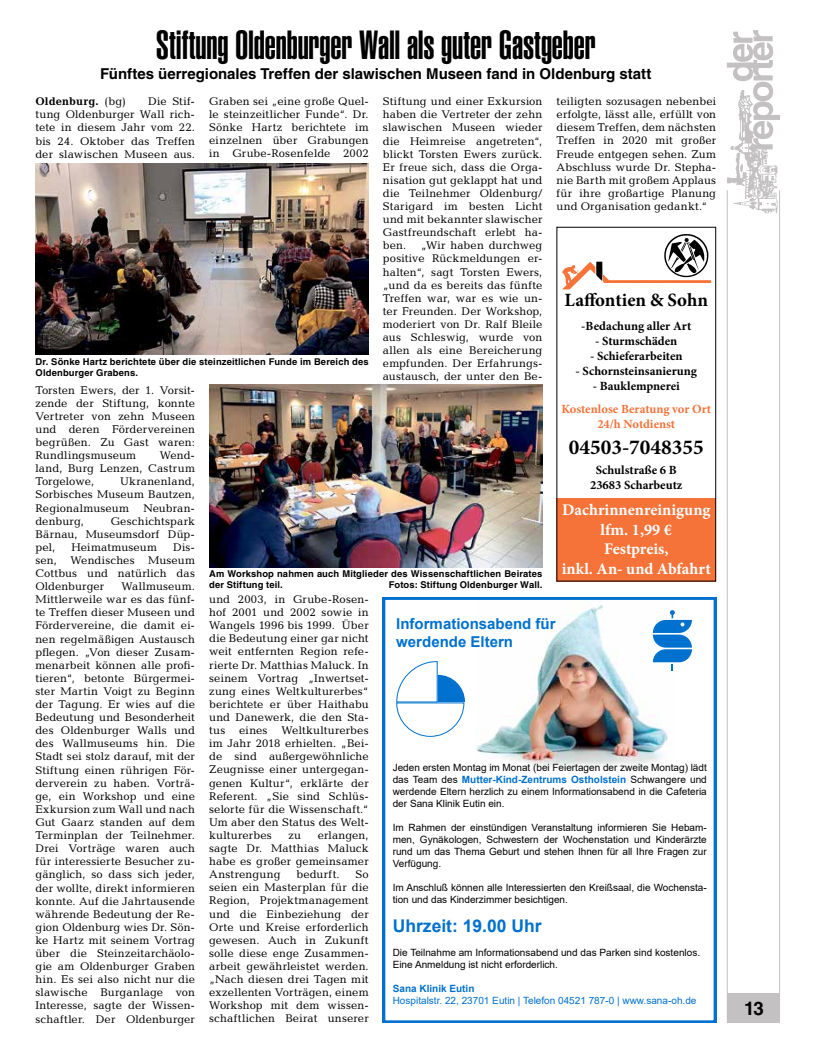
<style>
.page{position:relative;width:819px;height:1053px;background:#fff}
.page>*{position:absolute;margin:0;border:0;box-sizing:border-box;transform-origin:0 0}
.t1{font:40px "Helvetica LT Std Ultra Comp";letter-spacing:-.005em;color:#000}
.t2{font:700 21.25px "Minion Pro";color:#000}
.t3{font:700 18.75px "Minion Pro";letter-spacing:-.005em;color:#000}
.t4{font:700 18.75px "Helvetica LT Std";color:#000}
.t5{font:700 17.5px "Arial";color:#0071ce}
.t6{font:700 16.25px/19.5px "Minion Pro";color:#fff;text-align:center}
.t7{font:700 15px "Helvetica LT Std";color:#000}
.t8{font:700 15px/18px "Arial";color:#0071ce}
.t9{font:700 12.5px/15px "Minion Pro";color:#000;text-align:center}
.t10{font:700 12.5px/15px "Minion Pro";letter-spacing:-.005em;color:#f57238;text-align:center}
.t11{font:11.25px/13.1px "Candida Std";letter-spacing:.01em;color:#000;text-align:justify}
.t12{font:700 11.25px "Candida Std";letter-spacing:.01em;color:#000}
.t13{font:10px/12px "Arial";color:#000;text-align:justify}
.t14{font:10px/12px "Arial";color:#0071ce}
.t15{font:700 9.38px/11.2px "Helvetica LT Std";letter-spacing:.015em;color:#000}
.s1{font-weight:400}
.s2{font-weight:700;color:#0071ce}
.s3{font-weight:700}
</style>
<div class="page">
<div style="left:726px;top:993px;width:53px;height:29px;background:#c3c1c1"></div>
<hr style="left:779px;top:190px;width:1px;height:832px;background:#c3c1c1">
<hr style="left:726px;top:190px;width:1px;height:832px;background:#c3c1c1">
<img style="left:726px;top:149px;width:52px;height:65px">
<svg style="left:726px;top:30px;width:54px;height:119px"></svg>
<svg style="left:383px;top:597px;width:333px;height:425px"></svg>
<svg style="left:396px;top:660px;width:69px;height:77px"></svg>
<div style="left:556px;top:497px;width:160px;height:84px;background:#f57238"></div>
<div style="left:556px;top:227px;width:160px;height:354px;border:1px solid #000"></div>
<svg style="left:562px;top:234px;width:149px;height:56px"></svg>
<img style="left:209px;top:384px;width:333px;height:183px">
<img style="left:35px;top:163px;width:333px;height:191px">
<p class="t1" style="left:156px;top:22px;width:441px">Stiftung Oldenburger Wall als guter Gastgeber</p>
<p class="t7" style="left:100px;top:64px;width:552px">Fünftes üerregionales Treffen der slawischen Museen fand in Oldenburg statt</p>
<p class="t11" style="left:383px;top:95px;width:161px">Stiftung und einer Exkursion haben die Vertreter der zehn slawischen Museen wieder die Heimreise angetreten“, blickt Torsten Ewers zurück.<br>Er freue sich, dass die Orga&shy;nisation gut geklappt hat und die Teilnehmer Oldenburg/ Starigard im besten Licht und mit bekannter slawischer Gastfreundschaft erlebt ha&shy;ben.</p>
<p class="t11" style="left:209px;top:95px;width:161px">Graben sei „eine große Quel&shy;le steinzeitlicher Funde“. Dr.<br>Sönke Hartz berichtete im einzelnen über Grabungen in Grube-Rosenfelde 2002</p>
<p class="t11" style="left:556px;top:95px;width:161px">teiligten sozusagen nebenbei erfolgte, lässt alle, erfüllt von diesem Treffen, dem nächsten Treffen in 2020 mit großer Freude entgegen sehen. Zum Abschluss wurde Dr. Stepha&shy;nie Barth mit großem Applaus für ihre großartige Planung und Organisation gedankt.“</p>
<p class="t11" style="left:35px;top:95px;width:161px;text-indent:113px">Die Stif&shy;tung Oldenburger Wall rich&shy;tete in diesem Jahr vom 22. bis 24. Oktober das Treffen der slawischen Museen aus.</p>
<p class="t12" style="left:35px;top:95px;width:92px">Oldenburg. <span class="s1">(bg)</span></p>
<p class="t11" style="left:383px;top:239px;width:161px;text-indent:38px">„Wir haben durchweg positive Rückmeldungen er&shy;halten“, sagt Torsten Ewers, „und da es bereits das fünfte Treffen war, war es wie un&shy;ter Freunden. Der Workshop, moderiert von Dr. Ralf Bleile aus Schleswig, wurde von allen als eine Bereicherung empfunden. Der Erfahrungs&shy;austausch, der unter den Be-</p>
<p class="t3" style="left:564px;top:286px;width:145px">Laffontien &amp; Sohn</p>
<p class="t9" style="left:581px;top:318px;width:111px">-Bedachung aller Art</p>
<p class="t9" style="left:595px;top:333px;width:83px">- Sturmschäden</p>
<p class="t9" style="left:590px;top:348px;width:94px">- Schieferarbeiten</p>
<p class="t9" style="left:575px;top:363px;width:123px">- Schornsteinsanierung</p>
<p class="t9" style="left:592px;top:378px;width:88px">- Bauklempnerei</p>
<p class="t15" style="left:36px;top:356px;width:335px">Dr. Sönke Hartz berichtete über die steinzeitlichen Funde im Bereich des<br>Oldenburger Grabens.</p>
<p class="t11" style="left:35px;top:383px;width:161px">Torsten Ewers, der 1. Vorsit&shy;zende der Stiftung, konnte Vertreter von zehn Museen und deren Fördervereinen begrüßen. Zu Gast waren:<br>Rundlingsmuseum</p>
<p class="t10" style="left:561px;top:401px;width:151px">Kostenlose Beratung vor Ort<br>24/h Notdienst</p>
<p class="t2" style="left:569px;top:432px;width:136px">04503-7048355</p>
<p class="t11" style="left:35px;top:448px;width:161px;text-indent:124px">Wend&shy;land, Burg Lenzen, Castrum Torgelowe,</p>
<p class="t9" style="left:590px;top:462px;width:94px">Schulstraße 6 B<br>23683 Scharbeutz</p>
<p class="t11" style="left:35px;top:475px;width:161px;text-indent:84px">Ukranenland, Sorbisches Museum Bautzen, Regionalmuseum</p>
<p class="t11" style="left:143px;top:501px;width:53px">Neubran-</p>
<p class="t6" style="left:561px;top:500px;width:151px">Dachrinnenreinigung lfm. 1,99 €<br>Festpreis,<br>inkl. An- und Abfahrt</p>
<p class="t11" style="left:35px;top:514px;width:161px;text-indent:75px">Geschichtspark Bärnau, Museumsdorf Düp&shy;pel,</p>
<p class="t11" style="left:35px;top:514px;width:50px">denburg,</p>
<p class="t11" style="left:35px;top:540px;width:161px;text-indent:138px">Dis&shy;sen, Wendisches Museum Cottbus und natürlich das Oldenburger</p>
<p class="t11" style="left:71px;top:540px;width:87px">Heimatmuseum</p>
<p class="t15" style="left:209px;top:568px;width:335px">Am Workshop nahmen auch Mitglieder des Wissenschaftlichen Beirates der Stiftung teil.</p>
<p class="t15" style="left:389px;top:579px;width:155px">Fotos: Stiftung Oldenburger Wall.</p>
<p class="t11" style="left:35px;top:579px;width:161px;text-indent:86px">Wallmuseum.<br>Mittlerweile war es das fünf&shy;te Treffen dieser Museen und Fördervereine, die damit ei&shy;nen regelmäßigen Austausch pflegen. „Von dieser Zusam&shy;menarbeit können alle profi&shy;tieren“, betonte Bürgermei&shy;ster Martin Voigt zu Beginn der Tagung. Er wies auf die Bedeutung und Besonderheit des Oldenburger Walls und des Wallmuseums hin. Die Stadt sei stolz darauf, mit der Stiftung einen rührigen För&shy;derverein zu haben. Vorträ&shy;ge, ein Workshop und eine Exkursion zum Wall und nach Gut Gaarz standen auf dem Terminplan der Teilnehmer.<br>Drei Vorträge waren auch für interessierte Besucher zu&shy;gänglich, so dass sich jeder, der wollte, direkt informieren konnte. Auf die Jahrtausende währende Bedeutung der Re&shy;gion Oldenburg wies Dr. Sön&shy;ke Hartz mit seinem Vortrag über die Steinzeitarchäolo&shy;gie am Oldenburger Graben hin. Es sei also nicht nur die slawische Burganlage von Interesse, sagte der Wissen&shy;schaftler. Der Oldenburger</p>
<p class="t11" style="left:209px;top:592px;width:161px">und 2003, in Grube-Rosen&shy;hof 2001 und 2002 sowie in Wangels 1996 bis 1999. Über die Bedeutung einer gar nicht weit entfernten Region refe&shy;rierte Dr. Matthias Maluck. In seinem Vortrag „Inwertset&shy;zung eines Weltkulturerbes“ berichtete er über Haithabu und Danewerk, die den Sta&shy;tus eines Weltkulturerbes im Jahr 2018 erhielten. „Bei&shy;de sind außergewöhnliche Zeugnisse einer untergegan&shy;genen Kultur“, erklärte der Referent. „Sie sind Schlüs&shy;selorte für die Wissenschaft.“ Um aber den Status des Welt&shy;kulturerbes</p>
<p class="t8" style="left:396px;top:614px;width:161px">Informationsabend für werdende Eltern</p>
<p class="t13" style="left:393px;top:761px;width:315px">Jeden ersten Montag im Monat (bei Feiertagen der zweite Montag) lädt das Team des <span class="s2">Mutter-Kind-Zentrums Ostholstein</span> Schwangere und werdende Eltern herzlich zu einem Informationsabend in die Cafeteria der Sana Klinik Eutin ein.</p>
<p class="t13" style="left:393px;top:821px;width:315px">Im Rahmen der einstündigen Veranstaltung informieren Sie Hebam&shy;men, Gynäkologen, Schwestern der Wochenstation und Kinderärzte rund um das Thema Geburt und stehen Ihnen für all Ihre Fragen zur Verfügung.</p>
<p class="t13" style="left:393px;top:881px;width:315px">Im Anschluß können alle Interessierten den Kreißsaal, die Wochensta&shy;tion und das Kinderzimmer besichtigen.</p>
<p class="t11" style="left:209px;top:828px;width:161px;text-indent:108px">erlangen, sagte Dr. Matthias Maluck habe es großer gemeinsamer Anstrengung</p>
<p class="t11" style="left:288px;top:828px;width:14px">zu</p>
<p class="t11" style="left:209px;top:867px;width:161px;text-indent:146px">So seien ein Masterplan für die Region, Projektmanagement und die Einbeziehung der Orte und Kreise erforderlich gewesen. Auch in Zukunft solle diese enge Zusammen&shy;arbeit gewährleistet werden. „Nach diesen drei Tagen mit exzellenten Vorträgen, einem Workshop mit dem wissen&shy;schaftlichen Beirat unserer</p>
<p class="t11" style="left:296px;top:867px;width:45px">bedurft.</p>
<p class="t5" style="left:393px;top:913px;width:150px">Uhrzeit: 19.00 Uhr</p>
<p class="t13" style="left:393px;top:946px;width:309px">Die Teilnahme am Informationsabend und das Parken sind kostenlos.<br>Eine Anmeldung ist nicht erforderlich.</p>
<p class="t14" style="left:393px;top:982px;width:305px"><span class="s3">Sana Klinik Eutin<br></span>Hospitalstr. 22, 23701 Eutin | Telefon 04521 787-0 | www.sana-oh.de</p>
<p class="t4" style="left:744px;top:996px;width:21px">13</p>
</div>
